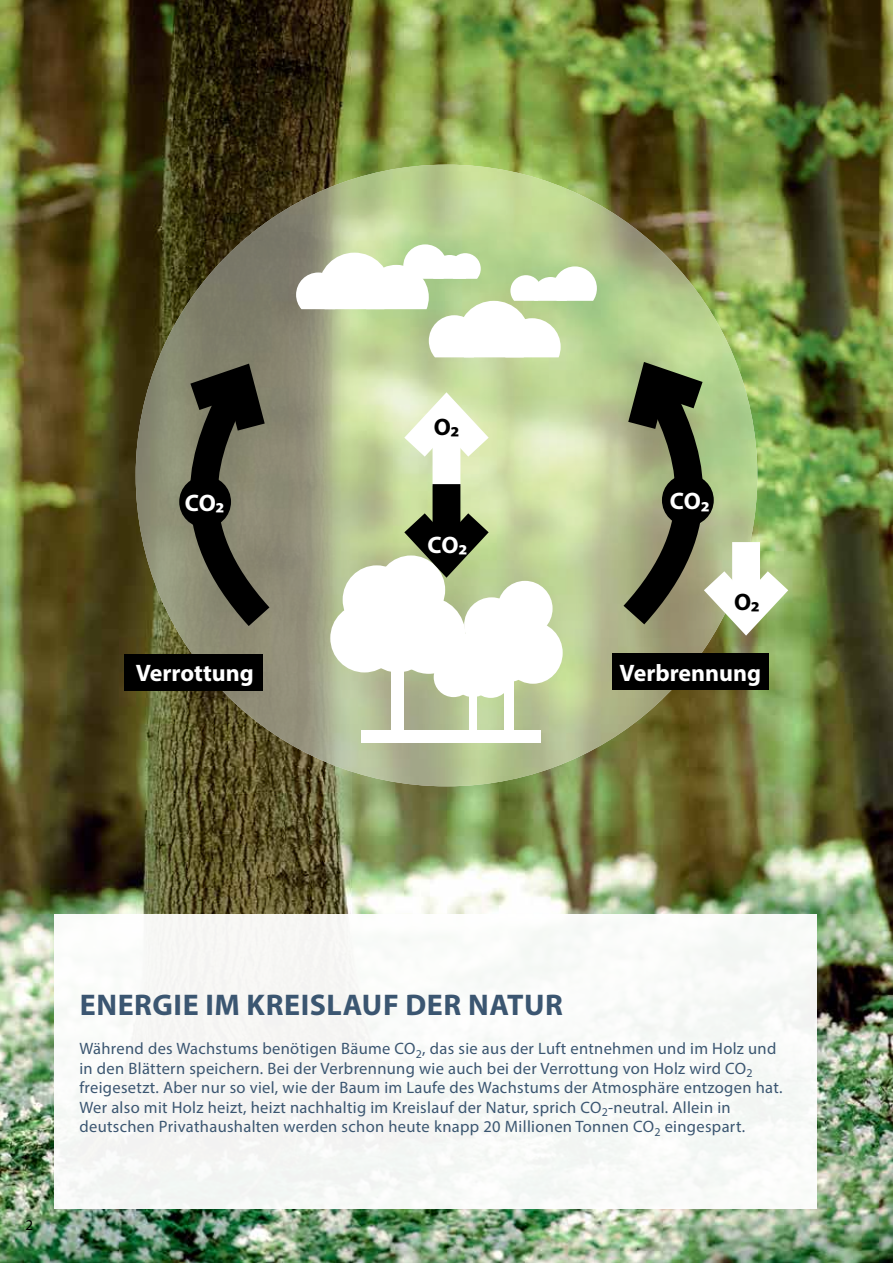
<style>
.page{position:relative;width:893px;height:1263px;background:#fff}
.page>*{position:absolute;margin:0;border:0;box-sizing:border-box;transform-origin:0 0}
.t1{font:700 30px "Myriad Pro";letter-spacing:.02em;color:#3b5671}
.t2{font:700 23.85px "Myriad Pro";color:#fff}
.t3{font:700 23.85px "Myriad Pro";color:#000}
.t4{font:16.5px/19.5px "Myriad Pro";letter-spacing:.02em;color:#3b5671}
.t5{font:15px "Myriad Pro";color:#000}
</style>
<div class="page">
<img style="left:0;top:0;width:893px;height:1263px">
<div style="left:54px;top:914px;width:762px;height:295px;background:#f7f9f6"></div>
<svg style="left:136px;top:165px;width:621px;height:621px;background:#aeb98c"></svg>
<div style="left:612px;top:653px;width:157px;height:37px;background:#000"></div>
<div style="left:124px;top:654px;width:139px;height:37px;background:#000"></div>
<div style="left:330px;top:604px;width:69px;height:68px;background:#fff;border-radius:50%"></div>
<div style="left:392px;top:597px;width:73px;height:77px;background:#fff;border-radius:50%"></div>
<div style="left:392px;top:644px;width:12px;height:87px;background:#fff"></div>
<div style="left:363px;top:604px;width:69px;height:68px;background:#fff;border-radius:50%"></div>
<div style="left:434px;top:657px;width:39px;height:40px;background:#fff;border-radius:50%"></div>
<div style="left:469px;top:653px;width:43px;height:45px;background:#fff;border-radius:50%"></div>
<div style="left:469px;top:681px;width:7px;height:50px;background:#fff"></div>
<div style="left:453px;top:657px;width:40px;height:40px;background:#fff;border-radius:50%"></div>
<div style="left:454px;top:628px;width:55px;height:56px;background:#fff;border-radius:50%"></div>
<div style="left:503px;top:622px;width:60px;height:62px;background:#fff;border-radius:50%"></div>
<div style="left:504px;top:675px;width:10px;height:56px;background:#fff"></div>
<div style="left:480px;top:626px;width:55px;height:56px;background:#fff;border-radius:50%"></div>
<div style="left:362px;top:730px;width:179px;height:13px;background:#fff"></div>
<svg style="left:160px;top:244px;width:657px;height:412px;background:#a3ae87"></svg>
<h2 class="t2" style="left:185px;top:487px;width:32px">CO</h2>
<h2 class="t2" style="left:216px;top:500px;width:10px">²</h2>
<h2 class="t3" style="left:434px;top:411px;width:19px">O</h2>
<h2 class="t3" style="left:451px;top:423px;width:10px">²</h2>
<h2 class="t2" style="left:428px;top:529px;width:32px">CO</h2>
<h2 class="t2" style="left:459px;top:541px;width:10px">²</h2>
<h2 class="t2" style="left:670px;top:486px;width:33px">CO</h2>
<h2 class="t2" style="left:701px;top:498px;width:10px">²</h2>
<h2 class="t3" style="left:734px;top:586px;width:19px">O</h2>
<h2 class="t3" style="left:751px;top:598px;width:10px">²</h2>
<h2 class="t2" style="left:136px;top:658px;width:119px">Verrottung</h2>
<h2 class="t2" style="left:620px;top:657px;width:143px">Verbrennung</h2>
<p class="t5" style="left:26px;top:1215px;width:9px">2</p>
<h1 class="t1" style="left:80px;top:985px;width:485px">ENERGIE IM KREISLAUF DER NATUR</h1>
<p class="t4" style="left:79px;top:1038px;width:705px">Während des Wachstums benötigen Bäume CO<sub>2</sub>, das sie aus der Luft entnehmen und im Holz und in den Blättern speichern. Bei der Verbrennung wie auch bei der Verrottung von Holz wird CO<sub>2 </sub>freigesetzt. Aber nur so viel, wie der Baum im Laufe des Wachstums der Atmosphäre entzogen hat.<br>Wer also mit Holz heizt, heizt nachhaltig im Kreislauf der Natur, sprich CO<sub>2</sub>-neutral. Allein in deutschen Privathaushalten werden schon heute knapp 20 Millionen Tonnen CO<sub>2</sub> eingespart.</p>
</div>
